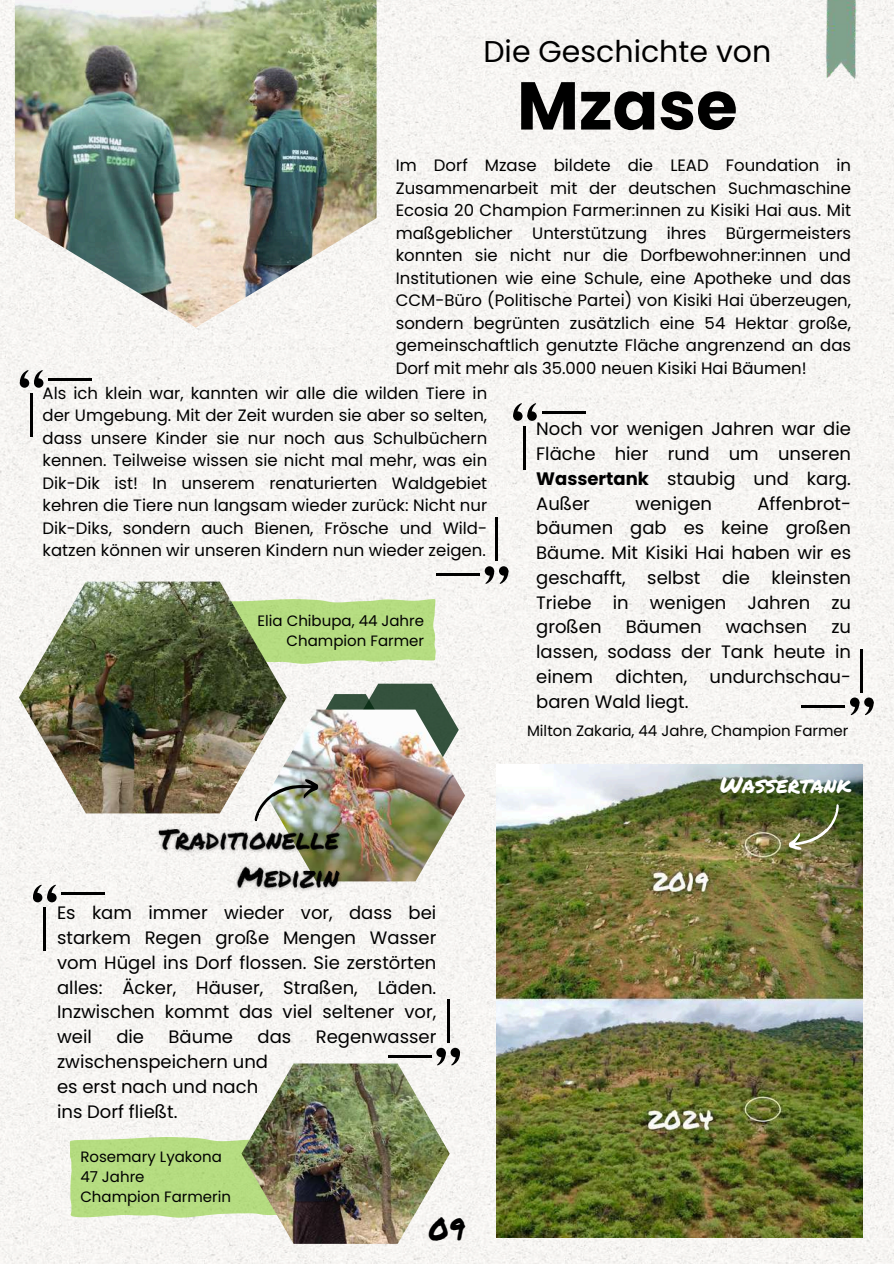
<style>
.page{position:relative;width:894px;height:1264px;background:#fff}
.page>*{position:absolute;margin:0;border:0;box-sizing:border-box;transform-origin:0 0}
.t1{font:700 67.5px "Poppins";color:#000}
.t2{font:30px "Poppins";color:#000}
.t3{font:30px "Permanent Marker";color:#000}
.t4{font:22.5px "Permanent Marker";color:#fff}
.t5{font:18px/24.8px "Poppins";color:#000;text-align:justify}
.t6{font:16.5px/22.5px "Poppins";color:#000;text-align:justify}
.t7{font:15px/20.2px "Poppins";color:#000;text-align:right}
.s1{font-weight:700}
</style>
<div class="page">
<div style="left:0;top:0;width:893px;height:1263px;background:#f7f5f3"></div>
<img style="left:15px;top:0;width:361px;height:327px">
<img style="left:823px;top:0;width:34px;height:80px">
<svg style="left:47px;top:893px;width:10px;height:9px"></svg>
<div style="left:33px;top:893px;width:9px;height:9px;background:#000;border-radius:50%"></div>
<svg style="left:32px;top:884px;width:24px;height:16px"></svg>
<hr style="left:44px;top:907px;width:2px;height:43px;background:#000">
<hr style="left:62px;top:892px;width:43px;height:2px;background:#000">
<svg style="left:69px;top:1136px;width:172px;height:82px"></svg>
<img style="left:241px;top:1063px;width:208px;height:180px">
<img style="left:496px;top:764px;width:366px;height:472px">
<img style="left:348px;top:709px;width:117px;height:172px">
<svg style="left:450px;top:1047px;width:10px;height:10px"></svg>
<svg style="left:436px;top:1049px;width:24px;height:16px"></svg>
<hr style="left:447px;top:999px;width:2px;height:43px;background:#000">
<hr style="left:387px;top:1055px;width:44px;height:2px;background:#000">
<svg style="left:287px;top:598px;width:149px;height:66px"></svg>
<img style="left:19px;top:581px;width:268px;height:232px">
<svg style="left:19px;top:370px;width:24px;height:16px"></svg>
<hr style="left:30px;top:393px;width:3px;height:43px;background:#000">
<hr style="left:48px;top:378px;width:44px;height:2px;background:#000">
<svg style="left:485px;top:567px;width:24px;height:17px"></svg>
<hr style="left:495px;top:517px;width:2px;height:44px;background:#000">
<hr style="left:436px;top:573px;width:43px;height:3px;background:#000">
<img style="left:247px;top:683px;width:211px;height:138px">
<img style="left:151px;top:818px;width:197px;height:77px">
<svg style="left:512px;top:403px;width:24px;height:16px"></svg>
<hr style="left:523px;top:426px;width:3px;height:43px;background:#000">
<hr style="left:541px;top:411px;width:44px;height:2px;background:#000">
<svg style="left:849px;top:697px;width:10px;height:10px"></svg>
<svg style="left:863px;top:697px;width:10px;height:10px"></svg>
<svg style="left:850px;top:699px;width:24px;height:16px"></svg>
<hr style="left:860px;top:649px;width:2px;height:43px;background:#000">
<hr style="left:801px;top:705px;width:43px;height:2px;background:#000">
<svg style="left:784px;top:803px;width:64px;height:53px"></svg>
<h2 class="t2" style="left:483px;top:30px;width:289px">Die Geschichte von</h2>
<h1 class="t1" style="left:517px;top:59px;width:222px">Mzase</h1>
<p class="t6" style="left:395px;top:154px;width:456px">Im Dorf Mzase bildete die LEAD Foundation in Zusammenarbeit mit der deutschen Suchmaschine Ecosia 20 Champion Farmer:innen zu Kisiki Hai aus. Mit maßgeblicher Unterstützung ihres Bürgermeisters konnten sie nicht nur die Dorfbewohner:innen und Institutionen wie eine Schule, eine Apotheke und das CCM-Büro (Politische Partei) von Kisiki Hai überzeugen, sondern begrünten zusätzlich eine 54 Hektar große, gemeinschaftlich genutzte Fläche angrenzend an das Dorf mit mehr als 35.000 neuen Kisiki Hai Bäumen!</p>
<p class="t6" style="left:43px;top:382px;width:446px">Als ich klein war, kannten wir alle die wilden Tiere in der Umgebung. Mit der Zeit wurden sie aber so selten, dass unsere Kinder sie nur noch aus Schulbüchern kennen. Teilweise wissen sie nicht mal mehr, was ein Dik-Dik ist! In unserem renaturierten Waldgebiet kehren die Tiere nun langsam wieder zurück: Nicht nur Dik-Diks, sondern auch Bienen, Frösche und Wild&shy;katzen können wir unseren Kindern nun wieder zeigen.</p>
<p class="t7" style="left:257px;top:610px;width:168px">Elia Chibupa, 44 Jahre<br>Champion Farmer</p>
<p class="t5" style="left:536px;top:416px;width:316px">Noch vor wenigen Jahren war die Fläche hier rund um unseren <span class="s1">Wassertank</span> staubig und karg.<br>Außer</p>
<p class="t5" style="left:536px;top:491px;width:316px;text-indent:221px">Affenbrot&shy;bäumen gab es keine großen Bäume. Mit Kisiki Hai haben wir es geschafft, selbst die kleinsten Triebe in wenigen Jahren zu großen</p>
<p class="t5" style="left:635px;top:491px;width:78px">wenigen</p>
<p class="t5" style="left:625px;top:614px;width:77px">Bäumen</p>
<p class="t5" style="left:725px;top:614px;width:83px">wachsen</p>
<p class="t5" style="left:536px;top:614px;width:316px;text-indent:295px">zu lassen, sodass der Tank heute in einem dichten, undurchschau&shy;baren Wald liegt.</p>
<p class="t7" style="left:527px;top:721px;width:323px">Milton Zakaria, 44 Jahre, Champion Farmer</p>
<h3 class="t4" style="left:719px;top:768px;width:133px">Wassertank</h3>
<p class="t5" style="left:57px;top:900px;width:381px">Es kam immer wieder vor, dass bei starkem Regen große Mengen Wasser vom Hügel ins Dorf flossen. Sie zerstörten alles: Äcker, Häuser, Straßen, Läden.<br>Inzwischen kommt das viel seltener vor, weil</p>
<p class="t5" style="left:116px;top:1024px;width:29px">die</p>
<p class="t5" style="left:168px;top:1024px;width:66px">Bäume</p>
<p class="t5" style="left:257px;top:1024px;width:35px">das</p>
<p class="t5" style="left:316px;top:1024px;width:122px">Regenwasser</p>
<p class="t5" style="left:57px;top:1049px;width:212px;text-align:left">zwischenspeichern und es erst nach und nach ins Dorf fließt.</p>
<p class="t7" style="left:80px;top:1146px;width:152px;text-align:left">Rosemary Lyakona<br>47 Jahre<br>Champion Farmerin</p>
<h2 class="t3" style="left:428px;top:1206px;width:38px">09</h2>
</div>
